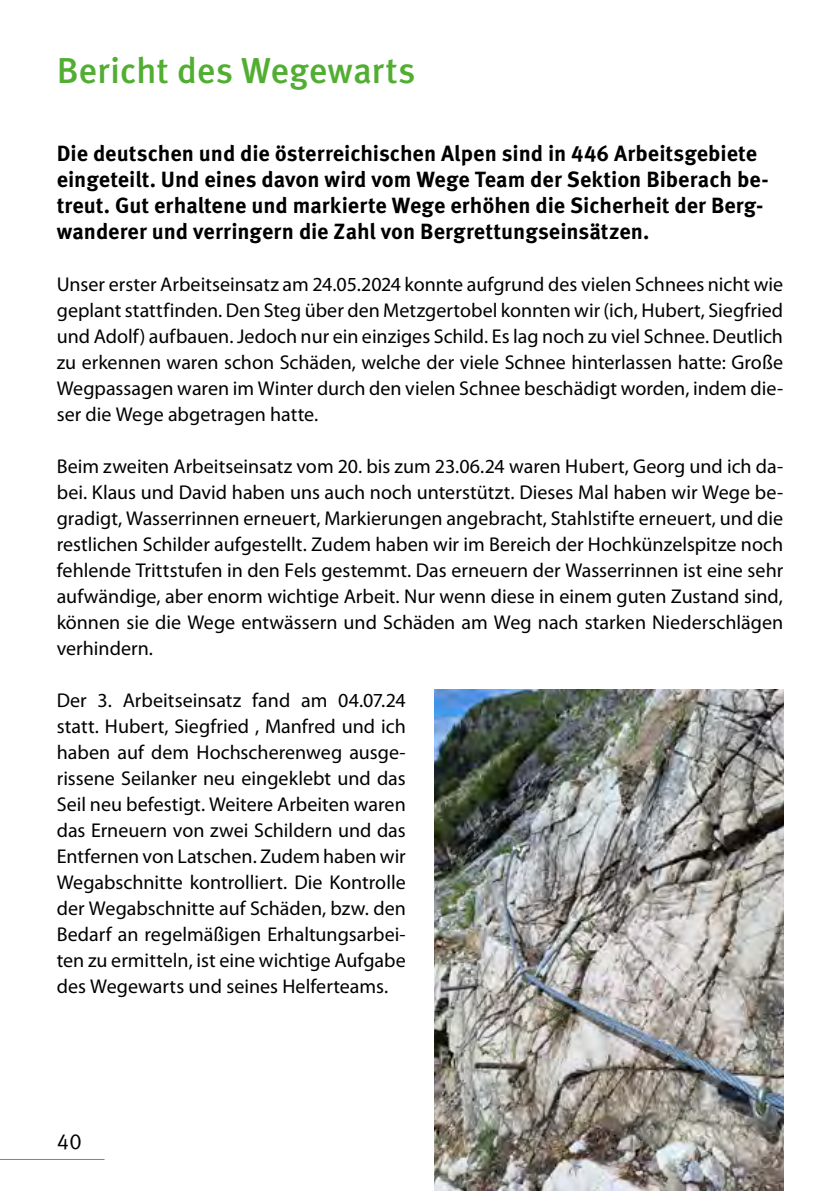
<style>
.page{position:relative;width:840px;height:1191px;background:#fff}
.page>*{position:absolute;margin:0;border:0;box-sizing:border-box;transform-origin:0 0}
.Kapitel{font:500 36px "Meta Pro";letter-spacing:-.005em;color:#52ae32}
.Überschrift{font:700 22px/26px "Meta Pro";color:#000}
.t1{font:22px "Meta Pro";color:#000}
.Fließtext{font:20px/26px "Myriad Pro";color:#000;text-align:justify}
</style>
<div class="page">
<hr style="left:0;top:1159px;width:104px;height:1px;background:#52ae32">
<img style="left:434px;top:689px;width:348px;height:502px">
<p class="Kapitel" style="left:57px;top:47px;width:360px">Bericht des Wegewarts</p>
<p class="Überschrift" style="left:57px;top:141px;width:713px">Die deutschen und die österreichischen Alpen sind in 446 Arbeitsgebiete eingeteilt. Und eines davon wird vom Wege Team der Sektion Biberach be&shy;treut. Gut erhaltene und markierte Wege erhöhen die Sicherheit der Berg&shy;wanderer und verringern die Zahl von Bergrettungseinsätzen.</p>
<p class="Fließtext" style="left:57px;top:271px;width:727px">Unser erster Arbeitseinsatz am 24.05.2024 konnte aufgrund des vielen Schnees nicht wie geplant stattfinden. Den Steg über den Metzgertobel konnten wir (ich, Hubert, Siegfried und Adolf) aufbauen. Jedoch nur ein einziges Schild. Es lag noch zu viel Schnee. Deutlich zu erkennen waren schon Schäden, welche der viele Schnee hinterlassen hatte: Große Wegpassagen waren im Winter durch den vielen Schnee beschädigt worden, indem die&shy;ser die Wege abgetragen hatte.</p>
<p class="Fließtext" style="left:57px;top:453px;width:727px">Beim zweiten Arbeitseinsatz vom 20. bis zum 23.06.24 waren Hubert, Georg und ich da&shy;bei. Klaus und David haben uns auch noch unterstützt. Dieses Mal haben wir Wege be&shy;gradigt, Wasserrinnen erneuert, Markierungen angebracht, Stahlstifte erneuert, und die restlichen Schilder aufgestellt. Zudem haben wir im Bereich der Hochkünzelspitze noch fehlende Trittstufen in den Fels gestemmt. Das erneuern der Wasserrinnen ist eine sehr aufwändige, aber enorm wichtige Arbeit. Nur wenn diese in einem guten Zustand sind, können sie die Wege entwässern und Schäden am Weg nach starken Niederschlägen verhindern.</p>
<p class="Fließtext" style="left:57px;top:687px;width:350px">Der 3. Arbeitseinsatz fand am 04.07.24 statt. Hubert, Siegfried , Manfred und ich haben auf dem Hochscherenweg ausge&shy;rissene Seilanker neu eingeklebt und das Seil neu befestigt. Weitere Arbeiten waren das Erneuern von zwei Schildern und das Entfernen von Latschen. Zudem haben wir Wegabschnitte kontrolliert. Die Kontrolle der Wegabschnitte auf Schäden, bzw. den Bedarf an regelmäßigen Erhaltungsarbei&shy;ten zu ermitteln, ist eine wichtige Aufgabe des Wegewarts und seines Helferteams.</p>
<p class="t1" style="left:57px;top:1127px;width:27px">40</p>
</div>
